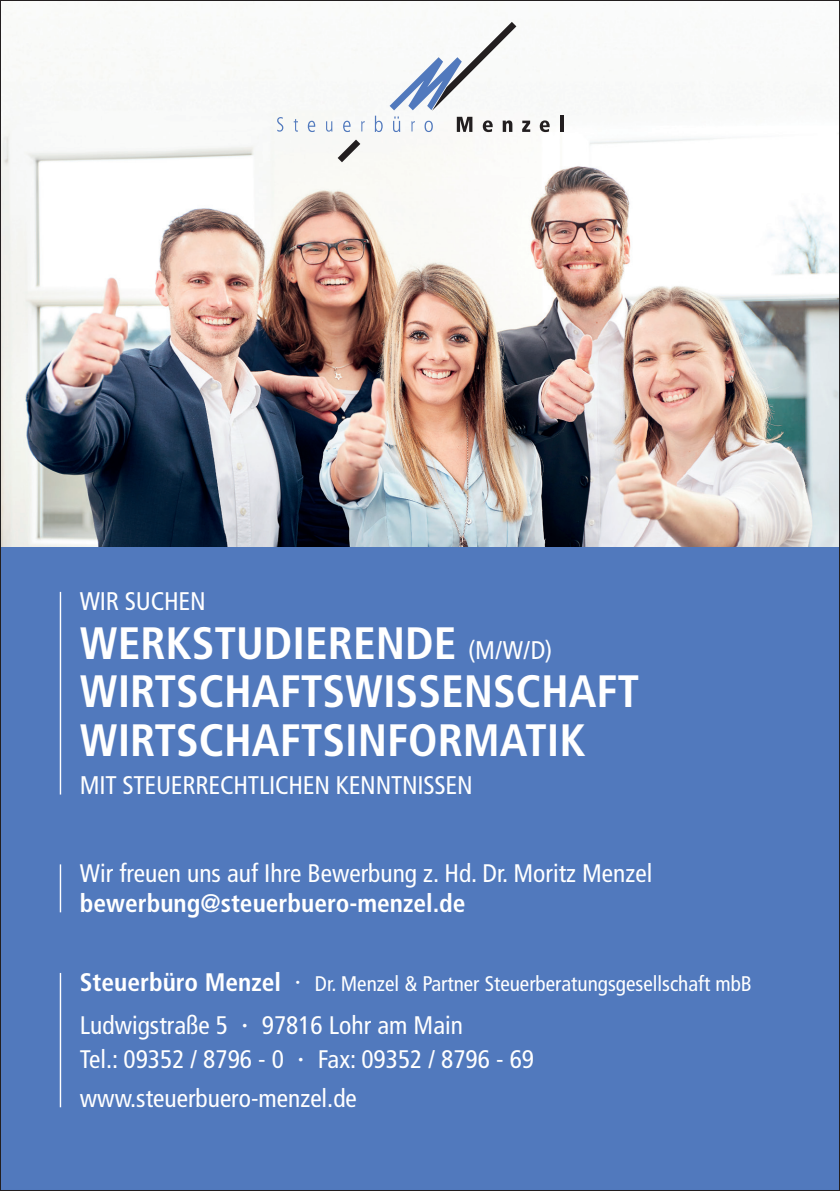
<style>
.page{position:relative;width:840px;height:1191px;background:#fff}
.page>*{position:absolute;margin:0;border:0;box-sizing:border-box;transform-origin:0 0}
.t1{font:700 condensed 45.4px/48.8px "Frutiger LT Std";color:#fff}
.t2{font:condensed 25.6px "Frutiger LT Std";letter-spacing:-.01em;color:#fff}
.t3{font:condensed 25.4px/30.4px "Frutiger LT Std";color:#fff}
.t4{font:condensed 21.2px "Frutiger LT Std";color:#fff}
.s1{font-weight:400;font-size:25.6px}
.s2{font-weight:700}
.s3{font-weight:700;font-size:25.4px}
.s4{font-weight:300;font-size:28.2px}
.s5{font-size:28.2px}
</style>
<div class="page">
<img style="left:2px;top:21px;width:835px;height:526px">
<div style="left:0;top:547px;width:839px;height:644px;background:#5179bd"></div>
<hr style="left:60px;top:864px;width:1px;height:48px;background:#fff">
<hr style="left:60px;top:592px;width:1px;height:202px;background:#fff">
<hr style="left:60px;top:973px;width:1px;height:134px;background:#fff">
<svg style="left:337px;top:140px;width:23px;height:22px"></svg>
<svg style="left:277px;top:117px;width:6px;height:15px"></svg>
<svg style="left:293px;top:119px;width:5px;height:13px"></svg>
<svg style="left:307px;top:121px;width:8px;height:11px"></svg>
<svg style="left:326px;top:121px;width:6px;height:11px"></svg>
<svg style="left:343px;top:121px;width:7px;height:11px"></svg>
<svg style="left:361px;top:121px;width:3px;height:10px"></svg>
<svg style="left:374px;top:116px;width:8px;height:16px"></svg>
<svg style="left:522px;top:121px;width:8px;height:11px"></svg>
<svg style="left:539px;top:120px;width:10px;height:12px"></svg>
<svg style="left:559px;top:116px;width:4px;height:16px"></svg>
<svg style="left:389px;top:22px;width:127px;height:110px"></svg>
<p class="t2" style="left:80px;top:586px;width:127px">WIR SUCHEN</p>
<p class="t1" style="left:80px;top:618px;width:560px">WERKSTUDIERENDE <span class="s1">(M/W/D)<br></span>WIRTSCHAFTSWISSENSCHAFT</p>
<p class="t1" style="left:80px;top:716px;width:507px">WIRTSCHAFTSINFORMATIK</p>
<p class="t2" style="left:80px;top:770px;width:394px">MIT STEUERRECHTLICHEN KENNTNISSEN</p>
<p class="t3" style="left:80px;top:858px;width:573px">Wir freuen uns auf Ihre Bewerbung z. Hd. Dr. Moritz Menzel <span class="s2">bewerbung@steuerbuero-menzel.de</span></p>
<p class="t4" style="left:80px;top:971px;width:673px"><span class="s3">Steuerbüro Menzel</span> <span class="s4">·</span> Dr. Menzel &amp; Partner Steuerberatungsgesellschaft mbB</p>
<p class="t3" style="left:80px;top:1008px;width:455px;line-height:33.8px">Ludwigstraße 5 <span class="s5">·</span> 97816 Lohr am Main<br>Tel.: 09352 / 8796 - 0 <span class="s5">·</span> Fax: 09352 / 8796 - 69</p>
<p class="t3" style="left:80px;top:1083px;width:278px">www.steuerbuero-menzel.de</p>
</div>
